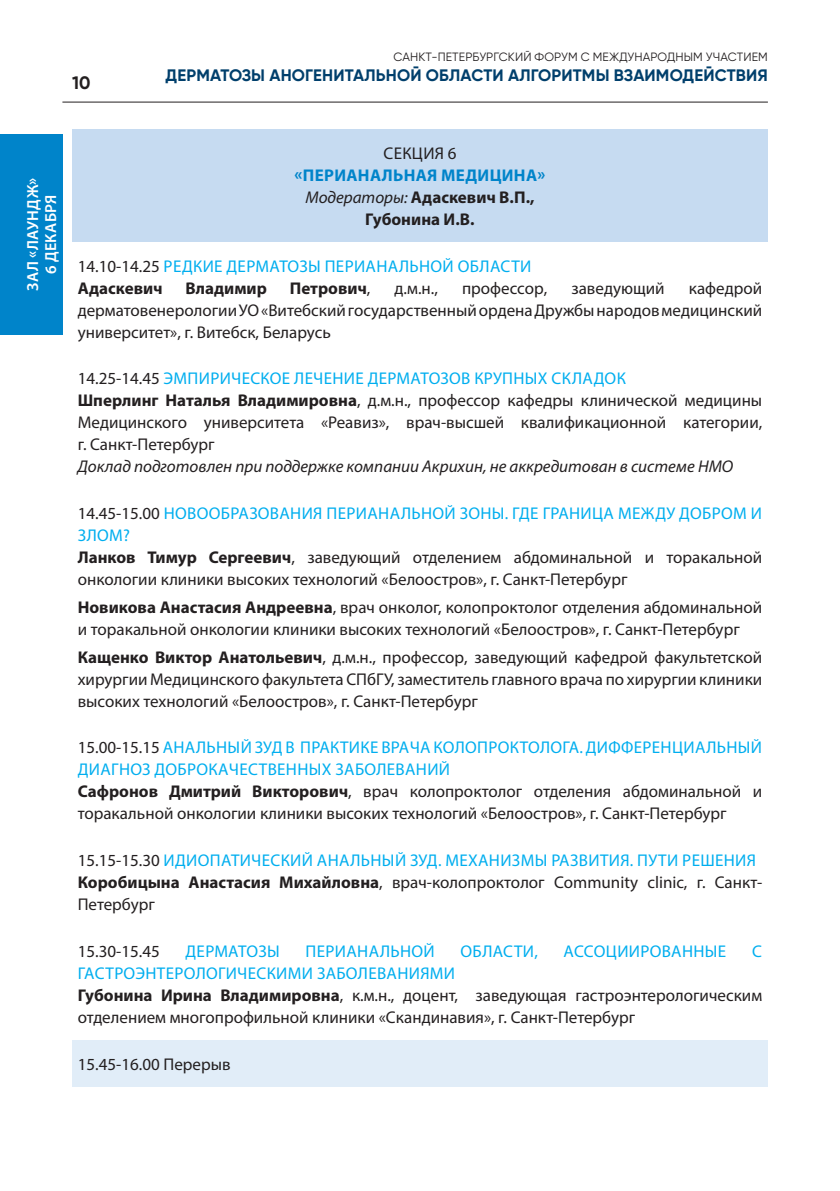
<style>
.page{position:relative;width:840px;height:1191px;background:#fff}
.page>*{position:absolute;margin:0;border:0;box-sizing:border-box;transform-origin:0 0}
.t1{font:700 18px "Gilroy";color:#231f20}
.t2{font:17px/22px "Myriad Pro";color:#231f20}
.t3{font:17px/22px "Myriad Pro";letter-spacing:.02em;color:#00aeef}
.t4{font:italic 17px "Myriad Pro";color:#231f20}
.t5{font:700 17px/22px "Myriad Pro";letter-spacing:.02em;color:#231f20;text-align:center}
.t6{font:700 17px "Myriad Pro";color:#231f20}
.t7{font:700 16.6px "Gilroy";letter-spacing:.01em;color:#003f6c}
.t8{font:600 16px/18px "Myriad Pro";letter-spacing:.02em;color:#fff;text-align:center}
.t9{font:12px "Gilroy";letter-spacing:.01em;color:#231f20}
.s1{color:#0084ca}
.s2{font-weight:400;font-style:italic}
.s3{color:#231f20}
.s4{font-weight:700;color:#231f20}
.s5{color:#00aeef}
.s6{font-weight:700}
.s7{font-weight:400}
</style>
<div class="page">
<hr style="left:62px;top:102px;width:705px;height:1px;background:#231f20">
<div style="left:72px;top:129px;width:695px;height:113px;background:#c6dbf1"></div>
<div style="left:72px;top:1040px;width:695px;height:46px;background:#e1edf8"></div>
<div style="left:0;top:134px;width:62px;height:201px;background:#0084ca"></div>
<p class="t1" style="left:72px;top:72px;width:20px">10</p>
<p class="t9" style="left:393px;top:50px;width:376px">САНКТ-ПЕТЕРБУРГСКИЙ ФОРУМ С МЕЖДУНАРОДНЫМ УЧАСТИЕМ</p>
<p class="t7" style="left:165px;top:65px;width:603px">ДЕРМАТОЗЫ АНОГЕНИТАЛЬНОЙ ОБЛАСТИ АЛГОРИТМЫ ВЗАИМОДЕЙСТВИЯ</p>
<p class="t8" style="left:23px;top:291px;width:115px;rotate:-90deg">ЗАЛ «ЛАУНДЖ»<br>6 ДЕКАБРЯ</p>
<p class="t2" style="left:383px;top:142px;width:75px">СЕКЦИЯ 6</p>
<p class="t5" style="left:294px;top:163px;width:252px"><span class="s1">«ПЕРИАНАЛЬНАЯ МЕДИЦИНА»<br></span><span class="s2">Модераторы:</span> Адаскевич В.П.,<br>Губонина И.В.</p>
<p class="t3" style="left:78px;top:255px;width:455px"><span class="s3">14.10-14.25</span> РЕДКИЕ ДЕРМАТОЗЫ ПЕРИАНАЛЬНОЙ ОБЛАСТИ<br><span class="s4">Адаскевич</span></p>
<p class="t2" style="left:78px;top:277px;width:685px;text-align:justify;text-indent:610px">кафедрой дерматовенерологии УО «Витебский государственный ордена Дружбы народов медицинский университет», г. Витебск, Беларусь</p>
<p class="t2" style="left:78px;top:367px;width:685px">14.25-14.45 <span class="s5">ЭМПИРИЧЕСКОЕ ЛЕЧЕНИЕ ДЕРМАТОЗОВ КРУПНЫХ СКЛАДОК<br></span><span class="s6">Шперлинг Наталья Владимировна</span>, д.м.н., профессор кафедры клинической медицины Медицинского университета «Реавиз», врач-высшей квалификационной категории, г. Санкт-Петербург</p>
<p class="t4" style="left:78px;top:456px;width:656px">Доклад подготовлен при поддержке компании Акрихин, не аккредитован в системе НМО</p>
<p class="t2" style="left:78px;top:502px;width:685px">14.45-15.00 <span class="s5">НОВООБРАЗОВАНИЯ ПЕРИАНАЛЬНОЙ ЗОНЫ. ГДЕ ГРАНИЦА МЕЖДУ ДОБРОМ И ЗЛОМ?<br></span><span class="s6">Ланков Тимур Сергеевич</span>, заведующий отделением абдоминальной и торакальной онкологии клиники высоких технологий «Белоостров», г. Санкт-Петербург</p>
<p class="t2" style="left:78px;top:596px;width:685px"><span class="s6">Новикова Анастасия Андреевна</span>, врач онколог, колопроктолог отделения абдоминальной и торакальной онкологии клиники высоких технологий «Белоостров», г. Санкт-Петербург</p>
<p class="t2" style="left:78px;top:645px;width:685px;text-align:justify"><span class="s6">Кащенко Виктор Анатольевич</span>, д.м.н., профессор, заведующий кафедрой факультетской хирургии Медицинского факультета СПбГУ, заместитель главного врача по хирургии клиники высоких технологий «Белоостров», г. Санкт-Петербург</p>
<p class="t2" style="left:78px;top:736px;width:685px">15.00-15.15 <span class="s5">АНАЛЬНЫЙ ЗУД В ПРАКТИКЕ ВРАЧА КОЛОПРОКТОЛОГА. ДИФФЕРЕНЦИАЛЬНЫЙ ДИАГНОЗ ДОБРОКАЧЕСТВЕННЫХ ЗАБОЛЕВАНИЙ<br></span><span class="s6">Сафронов Дмитрий Викторович</span>, врач колопроктолог отделения абдоминальной и торакальной онкологии клиники высоких технологий «Белоостров», г. Санкт-Петербург</p>
<p class="t2" style="left:78px;top:849px;width:685px">15.15-15.30 <span class="s5">ИДИОПАТИЧЕСКИЙ АНАЛЬНЫЙ ЗУД. МЕХАНИЗМЫ РАЗВИТИЯ. ПУТИ РЕШЕНИЯ<br></span><span class="s6">Коробицына Анастасия Михайловна</span>, врач-колопроктолог Community clinic, г. Санкт-<br>Петербург</p>
<p class="t2" style="left:78px;top:940px;width:84px">15.30-15.45</p>
<p class="t3" style="left:185px;top:940px;width:96px">ДЕРМАТОЗЫ</p>
<p class="t3" style="left:305px;top:940px;width:130px">ПЕРИАНАЛЬНОЙ</p>
<p class="t3" style="left:460px;top:940px;width:79px">ОБЛАСТИ,</p>
<p class="t3" style="left:563px;top:940px;width:164px">АССОЦИИРОВАННЫЕ</p>
<p class="t3" style="left:751px;top:940px;width:11px">С</p>
<p class="t2" style="left:78px;top:962px;width:685px"><span class="s5">ГАСТРОЭНТЕРОЛОГИЧЕСКИМИ ЗАБОЛЕВАНИЯМИ<br></span><span class="s6">Губонина Ирина Владимировна</span>, к.м.н., доцент, заведующая гастроэнтерологическим отделением многопрофильной клиники «Скандинавия», г. Санкт-Петербург</p>
<p class="t2" style="left:78px;top:1052px;width:154px">15.45-16.00 Перерыв</p>
<p class="t6" style="left:185px;top:277px;width:83px">Владимир</p>
<p class="t6" style="left:290px;top:277px;width:82px">Петрович<span class="s7">,</span></p>
<p class="t2" style="left:394px;top:277px;width:45px">д.м.н.,</p>
<p class="t2" style="left:462px;top:277px;width:87px">профессор,</p>
<p class="t2" style="left:571px;top:277px;width:95px">заведующий</p>
</div>
